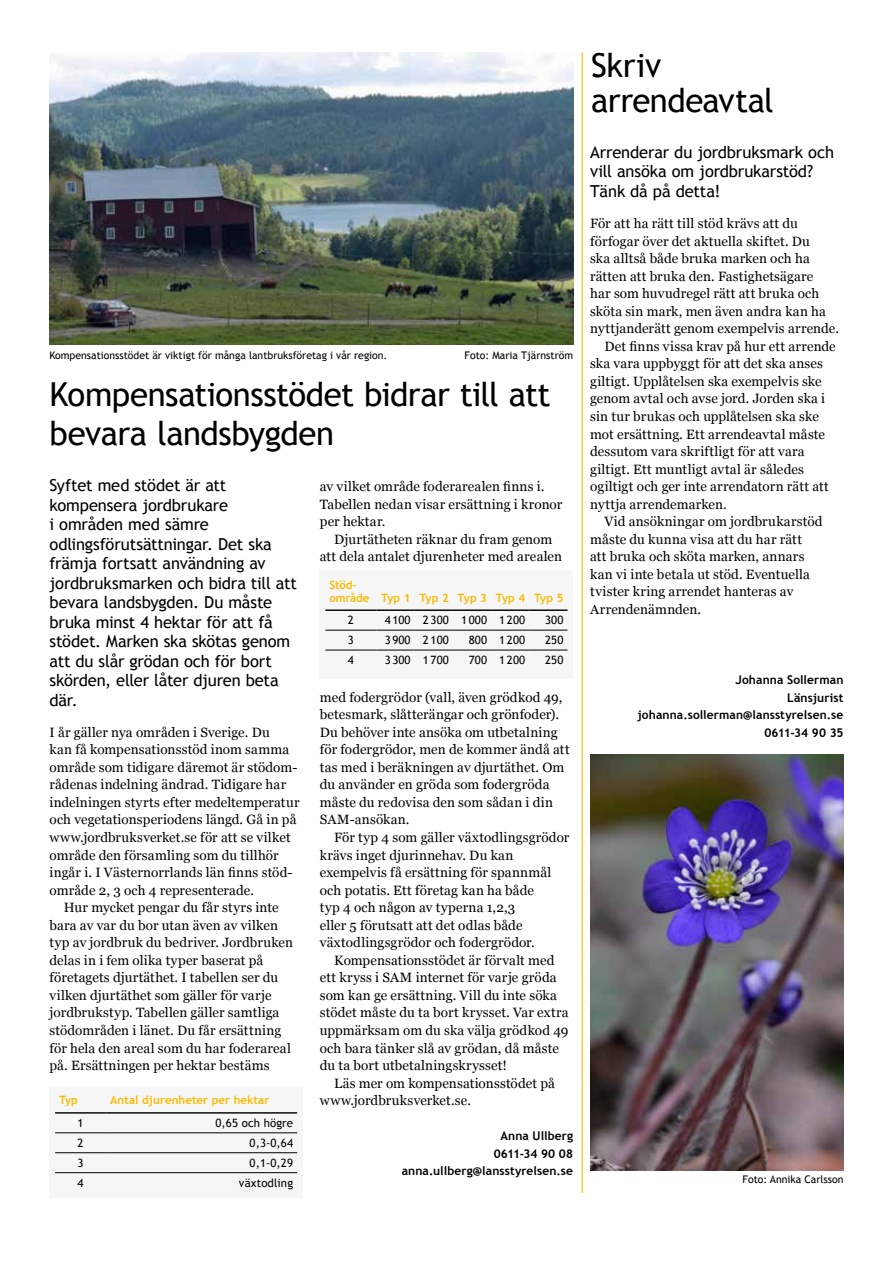
<style>
.page{position:relative;width:893px;height:1263px;background:#fff}
.page>*{position:absolute;margin:0;border:0;box-sizing:border-box;transform-origin:0 0}
.H1_Innehållsförteckn{font:33px "Trebuchet MS";letter-spacing:-.015em;color:#000}
.H1_Rubrik{font:33px "Trebuchet MS";letter-spacing:-.015em;color:#000}
.Ingress{font:16.5px/19.5px "Trebuchet MS";letter-spacing:-.01em;color:#000}
.Brödtext_med_indrag{font:13.5px/17.5px "Georgia";letter-spacing:.01em;color:#000}
.Brödtext_utan_indrag{font:13.5px/17.5px "Georgia";letter-spacing:.01em;color:#000}
.Skribent{font:700 12px "Trebuchet MS";letter-spacing:.01em;color:#000}
.Skribent-2{font:700 12px "Trebuchet MS";letter-spacing:-.01em;color:#000}
.Mellanrubrik{font:11.4px "Trebuchet MS";letter-spacing:.01em;color:#000}
.Mellanrubrik-2{font:700 11.4px "Trebuchet MS";letter-spacing:.005em;color:#fbba00}
.Mellanrubrik-3{font:700 11.4px/12.9px "Trebuchet MS";letter-spacing:-.015em;color:#fbba00}
.Bildtext{font:10.5px "Trebuchet MS";color:#000}
</style>
<div class="page">
<hr style="left:582px;top:53px;width:1px;height:1140px;background:#fbba00">
<img style="left:50px;top:53px;width:523px;height:291px">
<div style="left:320px;top:571px;width:253px;height:108px;background:#f6f6f6"></div>
<hr style="left:325px;top:609px;width:51px;height:2px;background:#000">
<hr style="left:376px;top:609px;width:39px;height:2px;background:#000">
<hr style="left:415px;top:609px;width:38px;height:2px;background:#000">
<hr style="left:453px;top:609px;width:38px;height:2px;background:#000">
<hr style="left:491px;top:609px;width:38px;height:2px;background:#000">
<hr style="left:529px;top:609px;width:38px;height:2px;background:#000">
<hr style="left:325px;top:630px;width:51px;height:1px;background:#000">
<hr style="left:376px;top:630px;width:39px;height:1px;background:#000">
<hr style="left:415px;top:630px;width:38px;height:1px;background:#000">
<hr style="left:453px;top:630px;width:38px;height:1px;background:#000">
<hr style="left:491px;top:630px;width:38px;height:1px;background:#000">
<hr style="left:529px;top:630px;width:38px;height:1px;background:#000">
<hr style="left:325px;top:650px;width:51px;height:1px;background:#000">
<hr style="left:376px;top:650px;width:39px;height:1px;background:#000">
<hr style="left:415px;top:650px;width:38px;height:1px;background:#000">
<hr style="left:453px;top:650px;width:38px;height:1px;background:#000">
<hr style="left:491px;top:650px;width:38px;height:1px;background:#000">
<hr style="left:529px;top:650px;width:38px;height:1px;background:#000">
<div style="left:49px;top:1087px;width:254px;height:111px;background:#f6f6f6"></div>
<hr style="left:55px;top:1112px;width:51px;height:1px;background:#000">
<hr style="left:106px;top:1112px;width:191px;height:1px;background:#000">
<hr style="left:55px;top:1132px;width:51px;height:1px;background:#000">
<hr style="left:106px;top:1132px;width:191px;height:1px;background:#000">
<hr style="left:55px;top:1152px;width:51px;height:1px;background:#000">
<hr style="left:106px;top:1152px;width:191px;height:1px;background:#000">
<hr style="left:55px;top:1172px;width:51px;height:1px;background:#000">
<hr style="left:106px;top:1172px;width:191px;height:1px;background:#000">
<img style="left:590px;top:754px;width:253px;height:416px">
<p class="Bildtext" style="left:50px;top:349px;width:339px">Kompensationsstödet är viktigt för många lantbruksföretag i vår region.</p>
<p class="Bildtext" style="left:464px;top:349px;width:110px">Foto: Maria Tjärnström</p>
<p class="H1_Innehållsförteckn" style="left:50px;top:375px;width:502px">Kompensationsstödet bidrar till att</p>
<p class="H1_Innehållsförteckn" style="left:50px;top:414px;width:286px">bevara landsbygden</p>
<p class="Ingress" style="left:50px;top:476px;width:249px">Syftet med stödet är att kompensera jordbrukare<br>i områden med sämre odlingsförutsättningar. Det ska främja fortsatt användning av jordbruksmarken och bidra till att bevara landsbygden. Du måste bruka minst 4 hektar för att få stödet. Marken ska skötas genom att du slår grödan och för bort skörden, eller låter djuren beta där.</p>
<p class="Brödtext_utan_indrag" style="left:50px;top:724px;width:251px">I år gäller nya områden i Sverige. Du<br>kan få kompensationsstöd inom samma område som tidigare däremot är stödom&shy;rådenas indelning ändrad. Tidigare har indelningen styrts efter medeltemperatur och vegetationsperiodens längd. Gå in på www.jordbruksverket.se för att se vilket område den församling som du tillhör ingår i. I Västernorrlands län finns stöd&shy;område 2, 3 och 4 representerade.</p>
<p class="Brödtext_med_indrag" style="left:50px;top:899px;width:245px;text-indent:14px">Hur mycket pengar du får styrs inte bara av var du bor utan även av vilken typ av jordbruk du bedriver. Jordbruken delas in i fem olika typer baserat på företagets djurtäthet. I tabellen ser du vilken djurtäthet som gäller för varje jordbrukstyp. Tabellen gäller samtliga stödområden i länet. Du får ersättning för hela den areal som du har foderareal på. Ersättningen per hektar bestäms</p>
<p class="Mellanrubrik-2" style="left:59px;top:1093px;width:20px">Typ</p>
<p class="Mellanrubrik-2" style="left:110px;top:1093px;width:161px">Antal djurenheter per hektar</p>
<p class="Mellanrubrik" style="left:78px;top:1116px;width:8px">1</p>
<p class="Mellanrubrik" style="left:215px;top:1116px;width:79px">0,65 och högre</p>
<p class="Mellanrubrik" style="left:78px;top:1136px;width:8px">2</p>
<p class="Mellanrubrik" style="left:250px;top:1136px;width:45px">0,3-0,64</p>
<p class="Mellanrubrik" style="left:78px;top:1156px;width:8px">3</p>
<p class="Mellanrubrik" style="left:250px;top:1156px;width:45px">0,1-0,29</p>
<p class="Mellanrubrik" style="left:78px;top:1176px;width:8px">4</p>
<p class="Mellanrubrik" style="left:239px;top:1176px;width:56px">växtodling</p>
<p class="Brödtext_med_indrag" style="left:320px;top:478px;width:244px">av vilket område foderarealen finns i.<br>Tabellen nedan visar ersättning i kronor per hektar.</p>
<p class="Brödtext_med_indrag" style="left:320px;top:531px;width:244px;text-align:center">Djurtätheten räknar du fram genom<br>att dela antalet djurenheter med arealen</p>
<p class="Mellanrubrik-3" style="left:329px;top:578px;width:41px">Stöd&shy;område</p>
<p class="Mellanrubrik-2" style="left:381px;top:590px;width:31px">Typ 1</p>
<p class="Mellanrubrik-2" style="left:419px;top:590px;width:31px">Typ 2</p>
<p class="Mellanrubrik-2" style="left:458px;top:590px;width:31px">Typ 3</p>
<p class="Mellanrubrik-2" style="left:496px;top:590px;width:31px">Typ 4</p>
<p class="Mellanrubrik-2" style="left:534px;top:590px;width:31px">Typ 5</p>
<p class="Mellanrubrik" style="left:348px;top:614px;width:8px">2</p>
<p class="Mellanrubrik" style="left:385px;top:614px;width:27px">4 100</p>
<p class="Mellanrubrik" style="left:423px;top:614px;width:27px">2 300</p>
<p class="Mellanrubrik" style="left:461px;top:614px;width:27px">1 000</p>
<p class="Mellanrubrik" style="left:499px;top:614px;width:27px">1 200</p>
<p class="Mellanrubrik" style="left:545px;top:614px;width:20px">300</p>
<p class="Mellanrubrik" style="left:348px;top:634px;width:8px">3</p>
<p class="Mellanrubrik" style="left:385px;top:634px;width:27px">3 900</p>
<p class="Mellanrubrik" style="left:423px;top:634px;width:27px">2 100</p>
<p class="Mellanrubrik" style="left:469px;top:634px;width:20px">800</p>
<p class="Mellanrubrik" style="left:499px;top:634px;width:27px">1 200</p>
<p class="Mellanrubrik" style="left:545px;top:634px;width:20px">250</p>
<p class="Mellanrubrik" style="left:348px;top:653px;width:8px">4</p>
<p class="Mellanrubrik" style="left:385px;top:653px;width:27px">3 300</p>
<p class="Mellanrubrik" style="left:423px;top:653px;width:27px">1 700</p>
<p class="Mellanrubrik" style="left:469px;top:653px;width:20px">700</p>
<p class="Mellanrubrik" style="left:499px;top:653px;width:27px">1 200</p>
<p class="Mellanrubrik" style="left:545px;top:653px;width:20px">250</p>
<p class="Brödtext_med_indrag" style="left:320px;top:688px;width:251px">med fodergrödor (vall, även grödkod 49, betesmark, slåtterängar och grönfoder).<br>Du behöver inte ansöka om utbetalning för fodergrödor, men de kommer ändå att tas med i beräkningen av djurtäthet. Om du använder en gröda som fodergröda måste du redovisa den som sådan i din SAM-ansökan.</p>
<p class="Brödtext_med_indrag" style="left:320px;top:829px;width:251px;text-indent:14px">För typ 4 som gäller växtodlingsgrödor krävs inget djurinnehav. Du kan exempelvis få ersättning för spannmål och potatis. Ett företag kan ha både<br>typ 4 och någon av typerna 1,2,3<br>eller 5 förutsatt att det odlas både växtodlingsgrödor och fodergrödor.</p>
<p class="Brödtext_med_indrag" style="left:320px;top:952px;width:250px;text-indent:14px">Kompensationsstödet är förvalt med ett kryss i SAM internet för varje gröda som kan ge ersättning. Vill du inte söka stödet måste du ta bort krysset. Var extra uppmärksam om du ska välja grödkod 49 och bara tänker slå av grödan, då måste du ta bort utbetalningskrysset!</p>
<p class="Brödtext_med_indrag" style="left:320px;top:1074px;width:237px;text-indent:14px">Läs mer om kompensationsstödet på www.jordbruksverket.se.</p>
<p class="Skribent" style="left:500px;top:1128px;width:74px">Anna Ullberg</p>
<p class="Skribent" style="left:494px;top:1146px;width:81px">0611-34 90 08</p>
<p class="Skribent" style="left:402px;top:1163px;width:173px">anna.ullberg@lansstyrelsen.se</p>
<p class="H1_Rubrik" style="left:591px;top:46px;width:71px">Skriv</p>
<p class="H1_Rubrik" style="left:591px;top:81px;width:184px">arrendeavtal</p>
<p class="Ingress" style="left:590px;top:142px;width:245px">Arrenderar du jordbruksmark och vill ansöka om jordbrukarstöd?<br>Tänk då på detta!</p>
<p class="Brödtext_utan_indrag" style="left:590px;top:215px;width:250px">För att ha rätt till stöd krävs att du förfogar över det aktuella skiftet. Du<br>ska alltså både bruka marken och ha rätten att bruka den. Fastighetsägare<br>har som huvudregel rätt att bruka och sköta sin mark, men även andra kan ha nyttjanderätt genom exempelvis arrende.</p>
<p class="Brödtext_med_indrag" style="left:590px;top:338px;width:247px;text-indent:14px">Det finns vissa krav på hur ett arrende ska vara uppbyggt för att det ska anses giltigt. Upplåtelsen ska exempelvis ske genom avtal och avse jord. Jorden ska i sin tur brukas och upplåtelsen ska ske mot ersättning. Ett arrendeavtal måste dessutom vara skriftligt för att vara giltigt. Ett muntligt avtal är således ogiltigt och ger inte arrendatorn rätt att nyttja arrendemarken.</p>
<p class="Brödtext_med_indrag" style="left:590px;top:513px;width:234px;text-indent:14px">Vid ansökningar om jordbrukarstöd måste du kunna visa att du har rätt<br>att bruka och sköta marken, annars kan vi inte betala ut stöd. Eventuella tvister kring arrendet hanteras av<br>Arrendenämnden.</p>
<p class="Skribent" style="left:735px;top:672px;width:109px">Johanna Sollerman</p>
<p class="Skribent" style="left:787px;top:690px;width:58px">Länsjurist</p>
<p class="Skribent" style="left:637px;top:707px;width:207px">johanna.sollerman@lansstyrelsen.se</p>
<p class="Skribent-2" style="left:764px;top:725px;width:80px">0611-34 90 35</p>
<p class="Bildtext" style="left:743px;top:1173px;width:102px">Foto: Annika Carlsson</p>
</div>
